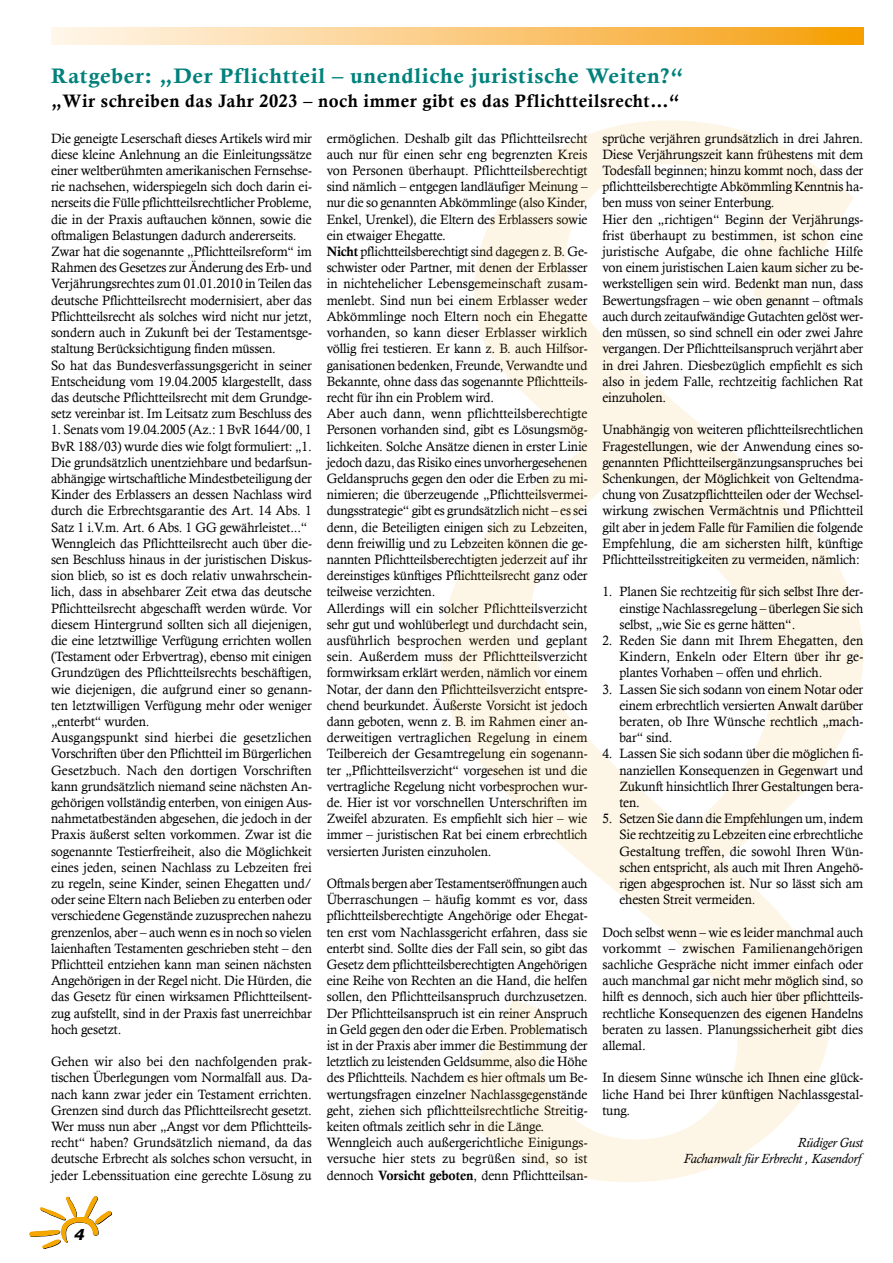
<style>
.page{position:relative;width:893px;height:1263px;background:#fff}
.page>*{position:absolute;margin:0;border:0;box-sizing:border-box;transform-origin:0 0}
.t1{font:21px "Calis MT Bol";letter-spacing:.03em;color:#00817c;scale:1.07 1}
.t2{font:18px "Calis MT Bol";letter-spacing:.03em;color:#000}
.t3{font:italic 700 15px "Verdana";color:#000}
.t4{font:13.5px/16.2px "Calisto";letter-spacing:-.01em;color:#000;text-align:justify}
.t5{font:italic 13.5px/16.2px "Calisto";letter-spacing:-.01em;color:#000;text-align:right}
.s1{font-family:"Calis MT Bol"}
</style>
<div class="page">
<svg style="left:30px;top:1196px;width:82px;height:53px"></svg>
<svg style="left:51px;top:27px;width:812px;height:18px;background:#facb7e"></svg>
<svg style="left:440px;top:120px;width:423px;height:1062px"></svg>
<h1 class="t1" style="left:51px;top:64px;width:593px">Ratgeber: „Der Pflichtteil – unendliche juristische Weiten?“</h1>
<h2 class="t2" style="left:51px;top:91px;width:630px">„Wir schreiben das Jahr 2023 – noch immer gibt es das Pflichtteilsrecht…“</h2>
<p class="t4" style="left:51px;top:130px;width:262px;text-align:left">Die geneigte Leserschaft dieses Artikels wird mir diese kleine Anlehnung an die Einleitungssätze einer weltberühmten amerikanischen Fernsehse&shy;rie nachsehen, widerspiegeln sich doch darin ei&shy;nerseits die Fülle pflichtteilsrechtlicher Probleme, die in der Praxis auftauchen können, sowie die oftmaligen Belastungen dadurch andererseits.<br>Zwar hat die sogenannte „Pflichtteilsreform“ im Rahmen des Gesetzes zur Änderung des Erb- und Verjährungsrechtes zum 01.01.2010 in Teilen das deutsche Pflichtteilsrecht modernisiert, aber das Pflichtteilsrecht als solches wird nicht nur jetzt, sondern auch in Zukunft bei der Testamentsge&shy;staltung Berücksichtigung finden müssen.<br>So hat das Bundesverfassungsgericht in seiner Entscheidung vom 19.04.2005 klargestellt, dass das deutsche Pflichtteilsrecht mit dem Grundge&shy;setz vereinbar ist. Im Leitsatz zum Beschluss des</p>
<p class="t4" style="left:51px;top:421px;width:262px;text-align:left">1. Senats vom 19.04.2005 (Az.: 1 BvR 1644/00, 1<br>BvR 188/03) wurde dies wie folgt formuliert: „1.<br>Die grundsätzlich unentziehbare und bedarfsun&shy;abhängige wirtschaftliche Mindestbeteiligung der Kinder des Erblassers an dessen Nachlass wird durch die Erbrechtsgarantie des Art. 14 Abs. 1<br>Satz 1 i.V.m. Art. 6 Abs. 1 GG gewährleistet...“ Wenngleich das Pflichtteilsrecht auch über die&shy;sen Beschluss hinaus in der juristischen Diskus&shy;sion blieb, so ist es doch relativ unwahrschein&shy;lich, dass in absehbarer Zeit etwa das deutsche Pflichtteilsrecht abgeschafft werden würde. Vor diesem Hintergrund sollten sich all diejenigen, die eine letztwillige Verfügung errichten wollen (Testament oder Erbvertrag), ebenso mit einigen Grundzügen des Pflichtteilsrechts beschäftigen, wie diejenigen, die aufgrund einer so genann&shy;ten letztwilligen Verfügung mehr oder weniger „enterbt“ wurden.<br>Ausgangspunkt sind hierbei die gesetzlichen Vorschriften über den Pflichtteil im Bürgerlichen Gesetzbuch. Nach den dortigen Vorschriften kann grundsätzlich niemand seine nächsten An&shy;gehörigen vollständig enterben, von einigen Aus&shy;nahmetatbeständen abgesehen, die jedoch in der Praxis äußerst selten vorkommen. Zwar ist die sogenannte Testierfreiheit, also die Möglichkeit eines jeden, seinen Nachlass zu Lebzeiten frei zu regeln, seine Kinder, seinen Ehegatten und/ oder seine Eltern nach Belieben zu enterben oder verschiedene Gegenstände zuzusprechen nahezu grenzenlos, aber – auch wenn es in noch so vielen laienhaften Testamenten geschrieben steht – den Pflichtteil entziehen kann man seinen nächsten Angehörigen in der Regel nicht. Die Hürden, die das Gesetz für einen wirksamen Pflichtteilsent&shy;zug aufstellt, sind in der Praxis fast unerreichbar hoch gesetzt.</p>
<p class="t4" style="left:51px;top:1053px;width:262px">Gehen wir also bei den nachfolgenden prak&shy;tischen Überlegungen vom Normalfall aus. Da&shy;nach kann zwar jeder ein Testament errichten.<br>Grenzen sind durch das Pflichtteilsrecht gesetzt.<br>Wer muss nun aber „Angst vor dem Pflichtteils&shy;recht“ haben? Grundsätzlich niemand, da das deutsche Erbrecht als solches schon versucht, in jeder Lebenssituation eine gerechte Lösung zu</p>
<p class="t4" style="left:327px;top:130px;width:262px;text-align:left">ermöglichen. Deshalb gilt das Pflichtteilsrecht auch nur für einen sehr eng begrenzten Kreis von Personen überhaupt. Pflichtteilsberechtigt sind nämlich – entgegen landläufiger Meinung – nur die so genannten Abkömmlinge (also Kinder, Enkel, Urenkel), die Eltern des Erblassers sowie ein etwaiger Ehegatte.<br><span class="s1">Nicht</span> pflichtteilsberechtigt sind dagegen z. B. Ge&shy;schwister oder Partner, mit denen der Erblasser in nichtehelicher Lebensgemeinschaft zusam&shy;menlebt. Sind nun bei einem Erblasser weder Abkömmlinge noch Eltern noch ein Ehegatte vorhanden, so kann dieser Erblasser wirklich völlig frei testieren. Er kann z. B. auch Hilfsor&shy;ganisationen bedenken, Freunde, Verwandte und Bekannte, ohne dass das sogenannte Pflichtteils&shy;recht für ihn ein Problem wird.<br>Aber auch dann, wenn pflichtteilsberechtigte Personen vorhanden sind, gibt es Lösungsmög&shy;lichkeiten. Solche Ansätze dienen in erster Linie jedoch dazu, das Risiko eines unvorhergesehenen Geldanspruchs gegen den oder die Erben zu mi&shy;nimieren; die überzeugende „Pflichtteilsvermei&shy;dungsstrategie“ gibt es grundsätzlich nicht – es sei denn, die Beteiligten einigen sich zu Lebzeiten, denn freiwillig und zu Lebzeiten können die ge&shy;nannten Pflichtteilsberechtigten jederzeit auf ihr dereinstiges künftiges Pflichtteilsrecht ganz oder teilweise verzichten.<br>Allerdings will ein solcher Pflichtteilsverzicht sehr gut und wohlüberlegt und durchdacht sein, ausführlich besprochen werden und geplant sein. Außerdem muss der Pflichtteilsverzicht formwirksam erklärt werden, nämlich vor einem Notar, der dann den Pflichtteilsverzicht entspre&shy;chend beurkundet. Äußerste Vorsicht ist jedoch dann geboten, wenn z. B. im Rahmen einer an&shy;derweitigen vertraglichen Regelung in einem Teilbereich der Gesamtregelung ein sogenann&shy;ter „Pflichtteilsverzicht“ vorgesehen ist und die vertragliche Regelung nicht vorbesprochen wur&shy;de. Hier ist vor vorschnellen Unterschriften im Zweifel abzuraten. Es empfiehlt sich hier – wie immer – juristischen Rat bei einem erbrechtlich versierten Juristen einzuholen.</p>
<p class="t4" style="left:327px;top:875px;width:262px;text-align:left">Oftmals bergen aber Testamentseröffnungen auch Überraschungen – häufig kommt es vor, dass pflichtteilsberechtigte Angehörige oder Ehegat&shy;ten erst vom Nachlassgericht erfahren, dass sie enterbt sind. Sollte dies der Fall sein, so gibt das Gesetz dem pflichtteilsberechtigten Angehörigen eine Reihe von Rechten an die Hand, die helfen sollen, den Pflichtteilsanspruch durchzusetzen.<br>Der Pflichtteilsanspruch ist ein reiner Anspruch in Geld gegen den oder die Erben. Problematisch ist in der Praxis aber immer die Bestimmung der letztlich zu leistenden Geldsumme, also die Höhe des Pflichtteils. Nachdem es hier oftmals um Be&shy;wertungsfragen einzelner Nachlassgegenstände geht, ziehen sich pflichtteilsrechtliche Streitig&shy;keiten oftmals zeitlich sehr in die Länge.<br>Wenngleich auch außergerichtliche Einigungs&shy;versuche hier stets zu begrüßen sind, so ist dennoch <span class="s1">Vorsicht geboten</span>, denn Pflichtteilsan-</p>
<p class="t4" style="left:602px;top:130px;width:262px;text-align:left">sprüche verjähren grundsätzlich in drei Jahren.<br>Diese Verjährungszeit kann frühestens mit dem Todesfall beginnen; hinzu kommt noch, dass der pflichtteilsberechtigte Abkömmling Kenntnis ha&shy;ben muss von seiner Enterbung.<br>Hier den „richtigen“ Beginn der Verjährungs&shy;frist überhaupt zu bestimmen, ist schon eine juristische Aufgabe, die ohne fachliche Hilfe von einem juristischen Laien kaum sicher zu be&shy;werkstelligen sein wird. Bedenkt man nun, dass Bewertungsfragen – wie oben genannt – oftmals auch durch zeitaufwändige Gutachten gelöst wer&shy;den müssen, so sind schnell ein oder zwei Jahre vergangen. Der Pflichtteilsanspruch verjährt aber in drei Jahren. Diesbezüglich empfiehlt es sich also in jedem Falle, rechtzeitig fachlichen Rat einzuholen.</p>
<p class="t4" style="left:602px;top:421px;width:262px">Unabhängig von weiteren pflichtteilsrechtlichen Fragestellungen, wie der Anwendung eines so&shy;genannten Pflichtteilsergänzungsanspruches bei Schenkungen, der Möglichkeit von Geltendma&shy;chung von Zusatzpflichtteilen oder der Wechsel&shy;wirkung zwischen Vermächtnis und Pflichtteil gilt aber in jedem Falle für Familien die folgende Empfehlung, die am sichersten hilft, künftige Pflichtteilsstreitigkeiten zu vermeiden, nämlich:</p>
<p class="t4" style="left:619px;top:583px;width:245px;text-indent:-17px">1. Planen Sie rechtzeitig für sich selbst Ihre der&shy;einstige Nachlassregelung – überlegen Sie sich selbst, „wie Sie es gerne hätten“.</p>
<p class="t4" style="left:619px;top:632px;width:245px;text-indent:-17px">2. Reden Sie dann mit Ihrem Ehegatten, den Kindern, Enkeln oder Eltern über ihr ge&shy;plantes Vorhaben – offen und ehrlich.</p>
<p class="t4" style="left:619px;top:681px;width:245px;text-indent:-17px">3. Lassen Sie sich sodann von einem Notar oder einem erbrechtlich versierten Anwalt darüber beraten, ob Ihre Wünsche rechtlich „mach&shy;bar“ sind.</p>
<p class="t4" style="left:619px;top:745px;width:245px;text-indent:-17px">4. Lassen Sie sich sodann über die möglichen fi&shy;nanziellen Konsequenzen in Gegenwart und Zukunft hinsichtlich Ihrer Gestaltungen bera&shy;ten.</p>
<p class="t4" style="left:619px;top:810px;width:245px;text-indent:-17px">5. Setzen Sie dann die Empfehlungen um, indem Sie rechtzeitig zu Lebzeiten eine erbrechtliche Gestaltung treffen, die sowohl Ihren Wün&shy;schen entspricht, als auch mit Ihren Angehö&shy;rigen abgesprochen ist. Nur so lässt sich am ehesten Streit vermeiden.</p>
<p class="t4" style="left:602px;top:924px;width:262px">Doch selbst wenn – wie es leider manchmal auch vorkommt – zwischen Familienangehörigen sachliche Gespräche nicht immer einfach oder auch manchmal gar nicht mehr möglich sind, so hilft es dennoch, sich auch hier über pflichtteils&shy;rechtliche Konsequenzen des eigenen Handelns beraten zu lassen. Planungssicherheit gibt dies allemal.</p>
<p class="t4" style="left:602px;top:1069px;width:262px">In diesem Sinne wünsche ich Ihnen eine glück&shy;liche Hand bei Ihrer künftigen Nachlassgestal&shy;tung.</p>
<p class="t5" style="left:684px;top:1134px;width:181px">Rüdiger Gust<br>Fachanwalt für Erbrecht , Kasendorf</p>
<p class="t3" style="left:74px;top:1224px;width:12px">4</p>
</div>
